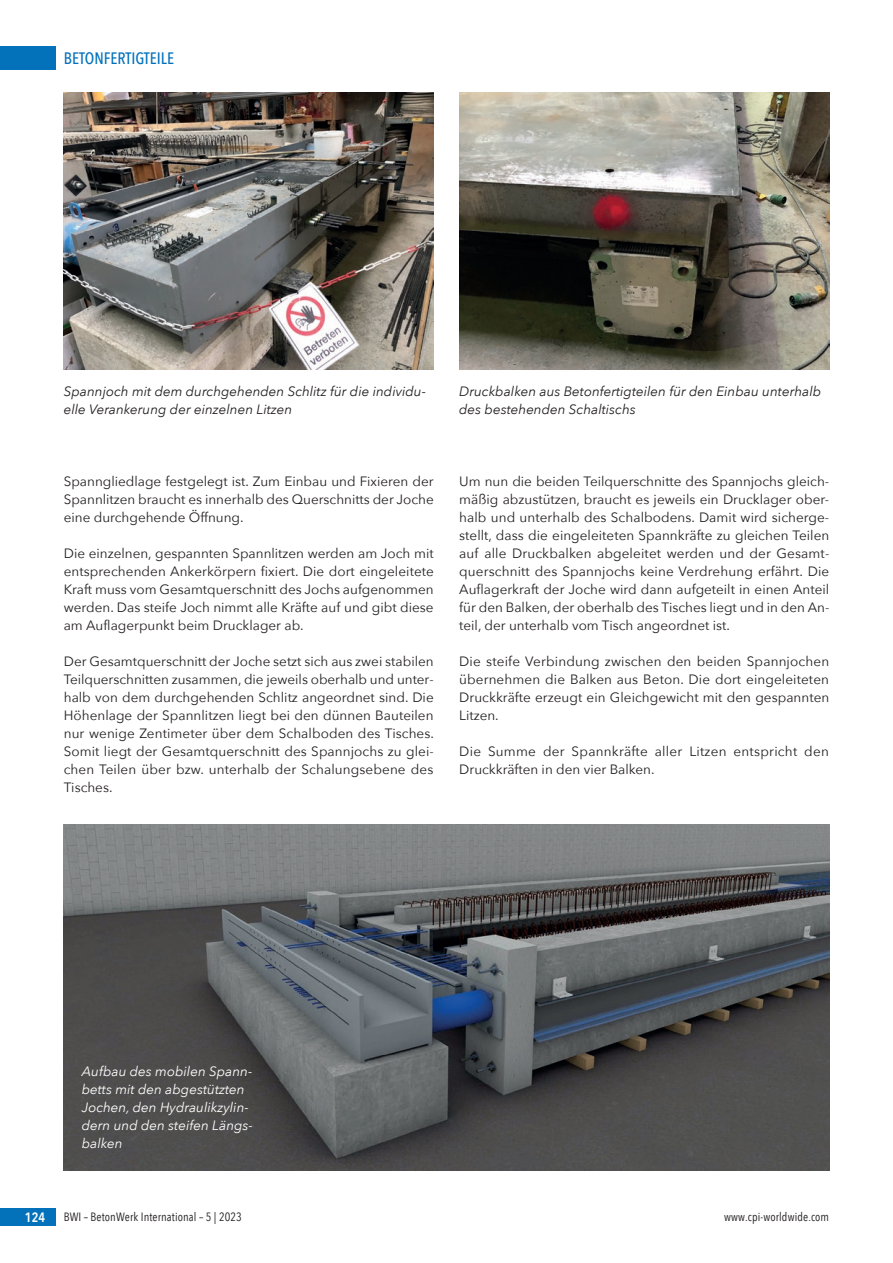
<style>
.page{position:relative;width:893px;height:1263px;background:#fff}
.page>*{position:absolute;margin:0;border:0;box-sizing:border-box;transform-origin:0 0}
.t1{font:500 16.5px "Avenir Next Condensed";color:#0372bb}
.t2{font:13.5px/18px "Avenir Next";color:#231f20;text-align:justify}
.t3{font:italic 13.5px/18px "Avenir Next";color:#231f20}
.t4{font:italic 13.5px/18px "Avenir Next";color:#fff}
.t5{font:13.5px/18px "Avenir Next";letter-spacing:.02em;color:#231f20}
.t6{font:600 13.5px "Avenir Next Condensed";color:#fff}
.t7{font:12px "Avenir Next Condensed";letter-spacing:.01em;color:#231f20}
</style>
<div class="page">
<div style="left:0;top:47px;width:55px;height:23px;background:#0372bb"></div>
<div style="left:0;top:1208px;width:55px;height:18px;background:#0372bb"></div>
<img style="left:64px;top:92px;width:370px;height:278px">
<img style="left:64px;top:825px;width:765px;height:346px">
<img style="left:459px;top:92px;width:370px;height:278px">
<p class="t1" style="left:64px;top:49px;width:112px">BETONFERTIGTEILE</p>
<p class="t3" style="left:64px;top:382px;width:364px">Spannjoch mit dem durchgehenden Schlitz für die individu&shy;elle Verankerung der einzelnen Litzen</p>
<p class="t3" style="left:459px;top:382px;width:363px">Druckbalken aus Betonfertigteilen für den Einbau unterhalb des bestehenden Schaltischs</p>
<p class="t2" style="left:64px;top:472px;width:371px">Spanngliedlage festgelegt ist. Zum Einbau und Fixieren der Spannlitzen braucht es innerhalb des Querschnitts der Joche eine durchgehende Öffnung.</p>
<p class="t2" style="left:64px;top:544px;width:372px">Die einzelnen, gespannten Spannlitzen werden am Joch mit entsprechenden Ankerkörpern fixiert. Die dort eingeleitete Kraft muss vom Gesamtquerschnitt des Jochs aufgenommen werden. Das steife Joch nimmt alle Kräfte auf und gibt diese am Auflagerpunkt beim Drucklager ab.</p>
<p class="t2" style="left:64px;top:652px;width:372px">Der Gesamtquerschnitt der Joche setzt sich aus zwei stabilen Teilquerschnitten zusammen, die jeweils oberhalb und unter&shy;halb von dem durchgehenden Schlitz angeordnet sind. Die Höhenlage der Spannlitzen liegt bei den dünnen Bauteilen nur wenige Zentimeter über dem Schalboden des Tisches.<br>Somit liegt der Gesamtquerschnitt des Spannjochs zu glei&shy;chen Teilen über bzw. unterhalb der Schalungsebene des Tisches.</p>
<p class="t2" style="left:459px;top:472px;width:372px">Um nun die beiden Teilquerschnitte des Spannjochs gleich&shy;mäßig abzustützen, braucht es jeweils ein Drucklager ober&shy;halb und unterhalb des Schalbodens. Damit wird sicherge&shy;stellt, dass die eingeleiteten Spannkräfte zu gleichen Teilen auf alle Druckbalken abgeleitet werden und der Gesamt&shy;querschnitt des Spannjochs keine Verdrehung erfährt. Die Auflagerkraft der Joche wird dann aufgeteilt in einen Anteil für den Balken, der oberhalb des Tisches liegt und in den An&shy;teil, der unterhalb vom Tisch angeordnet ist.</p>
<p class="t2" style="left:459px;top:652px;width:372px">Die steife Verbindung zwischen den beiden Spannjochen übernehmen die Balken aus Beton. Die dort eingeleiteten Druckkräfte erzeugt ein Gleichgewicht mit den gespannten Litzen.</p>
<p class="t5" style="left:459px;top:742px;width:371px">Die Summe der Spannkräfte aller Litzen entspricht den<br>Druckkräften in den vier Balken.</p>
<p class="t4" style="left:82px;top:1061px;width:173px">Aufbau des mobilen Spann&shy;betts mit den abgestützten<br>Jochen, den Hydraulikzylin&shy;dern und den steifen Längs&shy;balken</p>
<p class="t6" style="left:25px;top:1206px;width:22px">124</p>
<p class="t7" style="left:64px;top:1207px;width:180px">BWI – BetonWerk International – 5 | 2023</p>
<p class="t7" style="left:724px;top:1207px;width:107px">www.cpi-worldwide.com</p>
</div>
